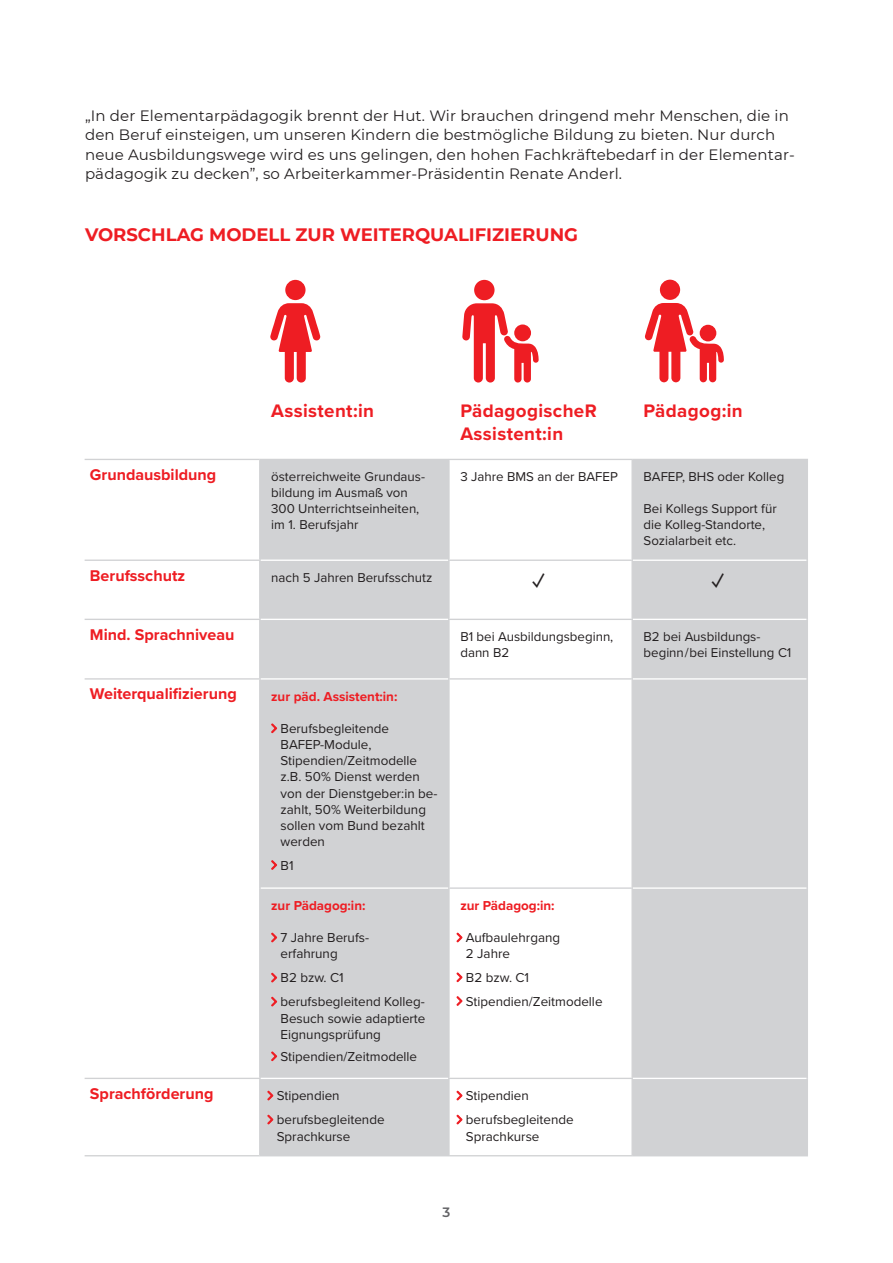
<style>
.page{position:relative;width:893px;height:1263px;background:#fff}
.page>*{position:absolute;margin:0;border:0;box-sizing:border-box;transform-origin:0 0}
.t1{font:600 22.8px "Proxima Nova";color:#231f20}
.t2{font:700 18.75px/22.5px "Proxima Nova";letter-spacing:.02em;color:#ee1d23}
.t3{font:700 18px "Montserrat";color:#ee1d23}
.t4{font:700 16.05px "Proxima Nova";color:#ee1d23}
.t5{font:15px/19.5px "Montserrat";letter-spacing:.01em;color:#231f20}
.t6{font:600 13.5px "Montserrat";color:#636366}
.Tabelle_Fließtext{font:13.35px/15.9px "Proxima Nova";color:#231f20}
.Überschrift_klein{font:13.35px/16px "Proxima Nova";color:#231f20}
.Aufzählung{font:13.35px/16px "Proxima Nova";color:#231f20}
.Überschrift_klein-2{font:700 13.35px "Proxima Nova";color:#ee1d23}
</style>
<div class="page">
<div style="left:260px;top:460px;width:547px;height:695px;background:#d1d2d4"></div>
<svg style="left:450px;top:460px;width:181px;height:695px"></svg>
<hr style="left:260px;top:619px;width:188px;height:1px;background:#fff">
<hr style="left:260px;top:678px;width:188px;height:2px;background:#fff">
<hr style="left:260px;top:887px;width:188px;height:2px;background:#fff">
<hr style="left:260px;top:1078px;width:188px;height:1px;background:#fff">
<hr style="left:633px;top:619px;width:174px;height:1px;background:#fff">
<hr style="left:633px;top:678px;width:174px;height:2px;background:#fff">
<hr style="left:633px;top:887px;width:174px;height:2px;background:#fff">
<hr style="left:633px;top:1078px;width:174px;height:1px;background:#fff">
<hr style="left:260px;top:559px;width:188px;height:2px;background:#fff">
<hr style="left:633px;top:559px;width:174px;height:2px;background:#fff">
<hr style="left:85px;top:559px;width:175px;height:2px;background:#d1d2d4">
<hr style="left:85px;top:619px;width:175px;height:1px;background:#d1d2d4">
<hr style="left:85px;top:678px;width:175px;height:2px;background:#d1d2d4">
<hr style="left:85px;top:1078px;width:175px;height:1px;background:#d1d2d4">
<hr style="left:631px;top:460px;width:2px;height:99px;background:#d1d2d4">
<hr style="left:631px;top:561px;width:2px;height:58px;background:#d1d2d4">
<hr style="left:631px;top:620px;width:2px;height:58px;background:#d1d2d4">
<hr style="left:631px;top:680px;width:2px;height:207px;background:#d1d2d4">
<hr style="left:631px;top:889px;width:2px;height:189px;background:#d1d2d4">
<hr style="left:631px;top:1079px;width:2px;height:76px;background:#d1d2d4">
<hr style="left:807px;top:460px;width:1px;height:100px;background:#d1d2d4">
<hr style="left:807px;top:560px;width:1px;height:59px;background:#d1d2d4">
<hr style="left:807px;top:619px;width:1px;height:60px;background:#d1d2d4">
<hr style="left:807px;top:679px;width:1px;height:209px;background:#d1d2d4">
<hr style="left:807px;top:888px;width:1px;height:190px;background:#d1d2d4">
<hr style="left:807px;top:1078px;width:1px;height:77px;background:#d1d2d4">
<hr style="left:85px;top:459px;width:175px;height:1px;background:#d1d2d4">
<hr style="left:260px;top:459px;width:189px;height:1px;background:#d1d2d4">
<hr style="left:632px;top:459px;width:176px;height:1px;background:#d1d2d4">
<hr style="left:85px;top:1155px;width:175px;height:1px;background:#d1d2d4">
<hr style="left:260px;top:1155px;width:189px;height:1px;background:#d1d2d4">
<hr style="left:632px;top:1155px;width:176px;height:1px;background:#d1d2d4">
<hr style="left:259px;top:460px;width:1px;height:99px;background:#d1d2d4">
<hr style="left:448px;top:460px;width:2px;height:99px;background:#d1d2d4">
<hr style="left:259px;top:561px;width:1px;height:58px;background:#d1d2d4">
<hr style="left:448px;top:561px;width:2px;height:58px;background:#d1d2d4">
<hr style="left:259px;top:620px;width:1px;height:58px;background:#d1d2d4">
<hr style="left:448px;top:620px;width:2px;height:58px;background:#d1d2d4">
<hr style="left:259px;top:680px;width:1px;height:208px;background:#d1d2d4">
<hr style="left:448px;top:680px;width:2px;height:207px;background:#d1d2d4">
<hr style="left:259px;top:888px;width:1px;height:190px;background:#d1d2d4">
<hr style="left:448px;top:889px;width:2px;height:189px;background:#d1d2d4">
<hr style="left:259px;top:1079px;width:1px;height:76px;background:#d1d2d4">
<hr style="left:448px;top:1079px;width:2px;height:76px;background:#d1d2d4">
<hr style="left:449px;top:459px;width:183px;height:1px;background:#d1d2d4">
<hr style="left:448px;top:559px;width:185px;height:2px;background:#d1d2d4">
<hr style="left:448px;top:619px;width:185px;height:1px;background:#d1d2d4">
<hr style="left:448px;top:678px;width:185px;height:2px;background:#d1d2d4">
<hr style="left:448px;top:887px;width:185px;height:2px;background:#d1d2d4">
<hr style="left:448px;top:1078px;width:185px;height:1px;background:#d1d2d4">
<hr style="left:449px;top:1155px;width:183px;height:1px;background:#d1d2d4">
<svg style="left:270px;top:722px;width:8px;height:12px"></svg>
<svg style="left:270px;top:859px;width:8px;height:11px"></svg>
<svg style="left:270px;top:932px;width:8px;height:11px"></svg>
<svg style="left:270px;top:972px;width:8px;height:11px"></svg>
<svg style="left:270px;top:996px;width:8px;height:11px"></svg>
<svg style="left:270px;top:1050px;width:8px;height:12px"></svg>
<svg style="left:456px;top:932px;width:7px;height:11px"></svg>
<svg style="left:456px;top:971px;width:7px;height:12px"></svg>
<svg style="left:456px;top:995px;width:7px;height:11px"></svg>
<svg style="left:266px;top:1090px;width:8px;height:11px"></svg>
<svg style="left:266px;top:1114px;width:8px;height:11px"></svg>
<svg style="left:456px;top:1090px;width:7px;height:11px"></svg>
<svg style="left:456px;top:1114px;width:7px;height:11px"></svg>
<div style="left:474px;top:280px;width:20px;height:20px;background:#ee1d23;border-radius:50%"></div>
<svg style="left:462px;top:303px;width:77px;height:80px"></svg>
<div style="left:660px;top:280px;width:20px;height:20px;background:#ee1d23;border-radius:50%"></div>
<svg style="left:645px;top:303px;width:79px;height:80px"></svg>
<div style="left:285px;top:280px;width:21px;height:20px;background:#ee1d23;border-radius:50%"></div>
<svg style="left:270px;top:303px;width:51px;height:79px"></svg>
<p class="t5" style="left:85px;top:105px;width:711px">„In der Elementarpädagogik brennt der Hut. Wir brauchen dringend mehr Menschen, die in den Beruf einsteigen, um unseren Kindern die bestmögliche Bildung zu bieten. Nur durch neue Ausbildungswege wird es uns gelingen, den hohen Fachkräftebedarf in der Elementar&shy;pädagogik zu decken”, so Arbeiterkammer-Präsidentin Renate Anderl.</p>
<p class="t3" style="left:85px;top:221px;width:495px">VORSCHLAG MODELL ZUR WEITERQUALIFIZIERUNG</p>
<p class="t2" style="left:271px;top:399px;width:104px">Assistent:in</p>
<p class="t2" style="left:460px;top:399px;width:138px">PädagogischeR<br>Assistent:in</p>
<p class="t2" style="left:644px;top:399px;width:101px">Pädagog:in</p>
<p class="t4" style="left:90px;top:462px;width:128px">Grundausbildung</p>
<p class="Tabelle_Fließtext" style="left:271px;top:468px;width:155px">österreichweite Grundaus&shy;bildung im Ausmaß von<br>300 Unterrichtseinheiten,</p>
<p class="Tabelle_Fließtext" style="left:271px;top:516px;width:89px">im 1. Berufsjahr</p>
<p class="Tabelle_Fließtext" style="left:460px;top:468px;width:159px">3 Jahre BMS an der BAFEP</p>
<p class="Tabelle_Fließtext" style="left:644px;top:468px;width:142px">BAFEP, BHS oder Kolleg</p>
<p class="Tabelle_Fließtext" style="left:644px;top:500px;width:135px">Bei Kollegs Support für die Kolleg-Standorte,<br>Sozialarbeit etc.</p>
<p class="t4" style="left:90px;top:563px;width:97px">Berufsschutz</p>
<p class="Tabelle_Fließtext" style="left:271px;top:569px;width:163px">nach 5 Jahren Berufsschutz</p>
<p class="t1" style="left:533px;top:565px;width:14px">✓</p>
<p class="t1" style="left:712px;top:565px;width:14px">✓</p>
<p class="t4" style="left:90px;top:622px;width:146px">Mind. Sprachniveau</p>
<p class="Tabelle_Fließtext" style="left:460px;top:628px;width:154px">B1 bei Ausbildungsbeginn, dann B2</p>
<p class="Tabelle_Fließtext" style="left:644px;top:628px;width:118px">B2 bei Ausbildungs-</p>
<p class="Tabelle_Fließtext" style="left:644px;top:644px;width:149px">beginn / bei Einstellung C1</p>
<p class="t4" style="left:90px;top:682px;width:148px">Weiterqualifizierung</p>
<p class="Überschrift_klein-2" style="left:271px;top:686px;width:128px">zur päd. Assistent:in:</p>
<p class="Überschrift_klein" style="left:281px;top:720px;width:158px">Berufsbegleitende<br>BAFEP-Module,<br>Stipendien/Zeitmodelle z.B. 50% Dienst werden von der Dienstgeber:in be&shy;zahlt, 50% Weiterbildung sollen vom Bund bezahlt werden</p>
<p class="Überschrift_klein" style="left:281px;top:857px;width:14px">B1</p>
<p class="Überschrift_klein-2" style="left:271px;top:896px;width:96px">zur Pädagog:in:</p>
<p class="Überschrift_klein" style="left:281px;top:929px;width:90px">7 Jahre Berufs&shy;erfahrung</p>
<p class="Überschrift_klein" style="left:281px;top:969px;width:65px">B2 bzw. C1</p>
<p class="Überschrift_klein" style="left:281px;top:993px;width:146px;text-align:justify">berufsbegleitend Kolleg-Besuch sowie adaptierte Eignungsprüfung</p>
<p class="Überschrift_klein" style="left:281px;top:1048px;width:138px">Stipendien/Zeitmodelle</p>
<p class="t4" style="left:90px;top:1081px;width:125px">Sprachförderung</p>
<p class="Aufzählung" style="left:277px;top:1087px;width:64px">Stipendien</p>
<p class="Aufzählung" style="left:277px;top:1111px;width:109px">berufsbegleitende<br>Sprachkurse</p>
<p class="Überschrift_klein-2" style="left:460px;top:896px;width:96px">zur Pädagog:in:</p>
<p class="Aufzählung" style="left:466px;top:929px;width:96px">Aufbaulehrgang<br>2 Jahre</p>
<p class="Aufzählung" style="left:466px;top:969px;width:65px">B2 bzw. C1</p>
<p class="Aufzählung" style="left:466px;top:993px;width:138px">Stipendien/Zeitmodelle</p>
<p class="Aufzählung" style="left:466px;top:1087px;width:64px">Stipendien</p>
<p class="Aufzählung" style="left:466px;top:1111px;width:109px">berufsbegleitende<br>Sprachkurse</p>
<p class="t6" style="left:443px;top:1202px;width:9px">3</p>
</div>
